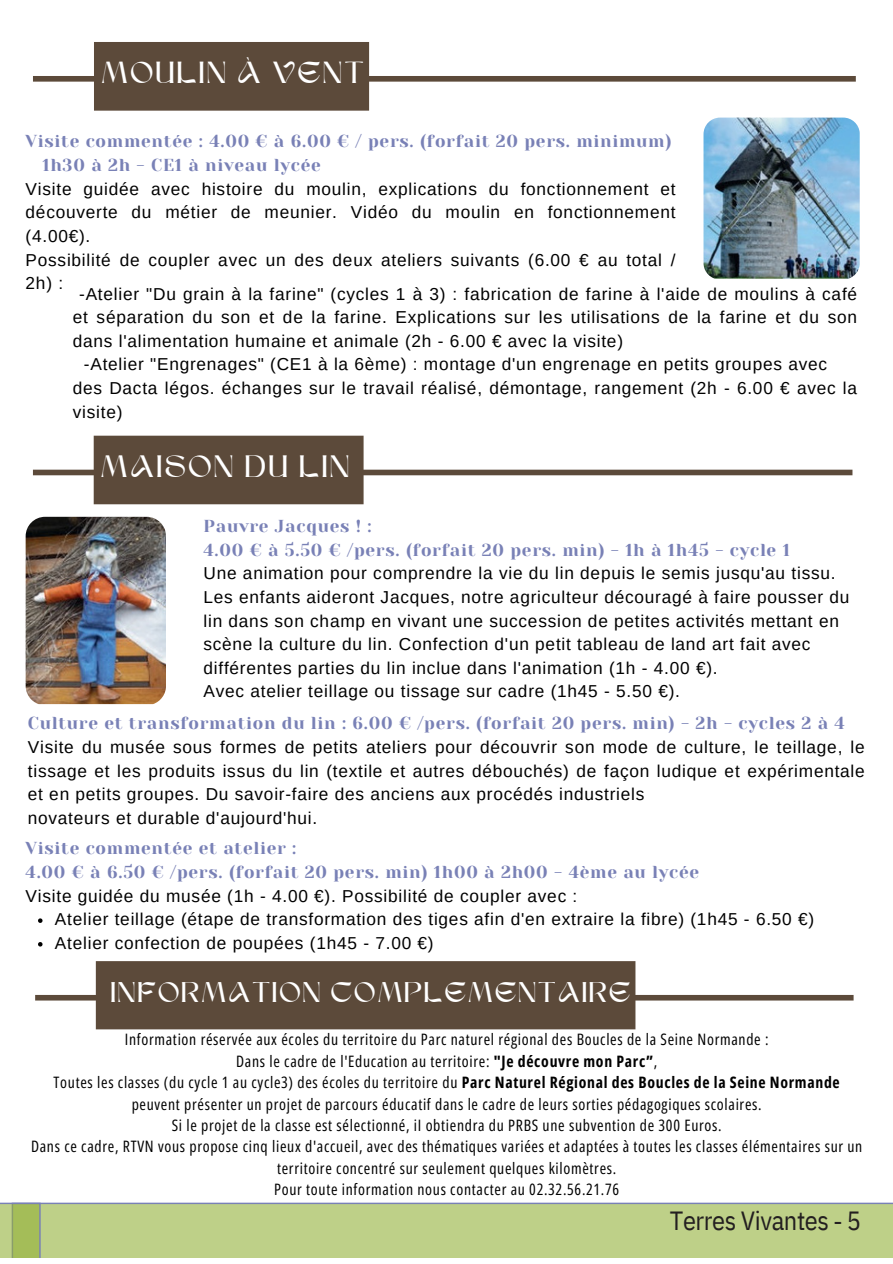
<style>
.page{position:relative;width:893px;height:1264px;background:#fff}
.page>*{position:absolute;margin:0;border:0;box-sizing:border-box;transform-origin:0 0}
.t1{font:30.9px "SEGO";letter-spacing:.05em;color:#fff}
.t2{font:30.45px "SEGO";letter-spacing:.045em;color:#fff}
.t3{font:28.5px "SEGO";letter-spacing:.04em;color:#fff}
.t4{font:26.25px "IBM Plex Sans Cond";letter-spacing:-.015em;color:#231f20}
.t5{font:17.25px/23.7px "Arimo";letter-spacing:.045em;color:#000;text-align:justify}
.t6{font:17.25px "Yeseva One";letter-spacing:.045em;color:#7981b6}
.t7{font:15.75px/21.3px "Open Sans Condensed";letter-spacing:.045em;color:#000;text-align:center}
.s1{font-weight:700}
.s2{font-family:"Noto Sans"}
</style>
<div class="page">
<div style="left:41px;top:1202px;width:851px;height:56px;background:#bed088"></div>
<svg style="left:0;top:1202px;width:41px;height:56px;background:#a8bd6d"></svg>
<img style="left:703px;top:118px;width:156px;height:160px">
<img style="left:26px;top:517px;width:139px;height:187px">
<div style="left:358px;top:469px;width:494px;height:6px;background:#5c4a3a"></div>
<div style="left:94px;top:436px;width:269px;height:67px;background:#5c4a3a"></div>
<div style="left:94px;top:435px;width:269px;height:69px;border:1px solid #5c4a3a"></div>
<div style="left:33px;top:469px;width:63px;height:6px;background:#5c4a3a"></div>
<div style="left:361px;top:76px;width:494px;height:6px;background:#5c4a3a"></div>
<div style="left:95px;top:43px;width:273px;height:67px;background:#5c4a3a"></div>
<div style="left:94px;top:42px;width:275px;height:69px;border:1px solid #5c4a3a"></div>
<div style="left:33px;top:76px;width:63px;height:6px;background:#5c4a3a"></div>
<div style="left:360px;top:994px;width:493px;height:6px;background:#5c4a3a"></div>
<div style="left:97px;top:961px;width:537px;height:67px;background:#5c4a3a"></div>
<div style="left:96px;top:961px;width:539px;height:68px;border:1px solid #5c4a3a"></div>
<div style="left:35px;top:994px;width:63px;height:6px;background:#5c4a3a"></div>
<svg style="left:38px;top:918px;width:5px;height:4px"></svg>
<svg style="left:38px;top:942px;width:5px;height:4px"></svg>
<p class="t2" style="left:102px;top:60px;width:265px">MOULIN À VENT</p>
<p class="t6" style="left:26px;top:132px;width:647px">Visite commentée : 4.00 € à 6.00 € / pers. (forfait 20 pers. minimum)</p>
<p class="t6" style="left:42px;top:155px;width:280px">1h30 à 2h - CE1 à niveau lycée</p>
<p class="t5" style="left:26px;top:177px;width:651px">Visite guidée avec histoire du moulin, explications du fonctionnement et découverte du métier de meunier. Vidéo du moulin en fonctionnement (4.00€).</p>
<p class="t5" style="left:26px;top:248px;width:651px">Possibilité de coupler avec un des deux ateliers suivants (6.00 € au total /<br>2h) :</p>
<p class="t5" style="left:73px;top:282px;width:785px;text-indent:6px">-Atelier "Du grain à la farine" (cycles 1 à 3) : fabrication de farine à l'aide de moulins à café et séparation du son et de la farine. Explications sur les utilisations de la farine et du son dans l'alimentation humaine et animale (2h - 6.00 € avec la visite)</p>
<p class="t5" style="left:84px;top:352px;width:744px">-Atelier "Engrenages" (CE1 à la 6ème) : montage d'un engrenage en petits groupes avec</p>
<p class="t5" style="left:73px;top:376px;width:785px">des Dacta légos. échanges sur le travail réalisé, démontage, rangement (2h - 6.00 € avec la visite)</p>
<p class="t1" style="left:102px;top:454px;width:251px">MAISON DU LIN</p>
<p class="t6" style="left:203px;top:516px;width:170px">Pauvre Jacques ! :</p>
<p class="t6" style="left:203px;top:540px;width:587px">4.00 € à 5.50 € /pers. (forfait 20 pers. min) - 1h à 1h45 - cycle 1</p>
<p class="t5" style="left:203px;top:561px;width:633px">Une animation pour comprendre la vie du lin depuis le semis jusqu'au tissu.</p>
<p class="t5" style="left:203px;top:585px;width:647px;text-align:left">Les enfants aideront Jacques, notre agriculteur découragé à faire pousser du lin dans son champ en vivant une succession de petites activités mettant en scène la culture du lin. Confection d'un petit tableau de land art fait avec différentes parties du lin inclue dans l'animation (1h - 4.00 €).</p>
<p class="t5" style="left:203px;top:679px;width:478px">Avec atelier teillage ou tissage sur cadre (1h45 - 5.50 €).</p>
<p class="t6" style="left:28px;top:713px;width:818px">Culture et transformation du lin : 6.00 € /pers. (forfait 20 pers. min) - 2h - cycles 2 à 4</p>
<p class="t5" style="left:28px;top:735px;width:838px">Visite du musée sous formes de petits ateliers pour découvrir son mode de culture, le teillage, le tissage et les produits issus du lin (textile et autres débouchés) de façon ludique et expérimentale et en petits groupes. Du savoir-faire des anciens aux procédés industriels</p>
<p class="t5" style="left:28px;top:806px;width:291px">novateurs et durable d'aujourd'hui.</p>
<p class="t6" style="left:26px;top:838px;width:272px">Visite commentée et atelier :</p>
<p class="t6" style="left:26px;top:862px;width:675px">4.00 € à 6.50 € /pers. (forfait 20 pers. min) 1h00 à 2h00 - 4ème au lycée</p>
<p class="t5" style="left:26px;top:883px;width:553px">Visite guidée du musée (1h - 4.00 €). Possibilité de coupler avec :</p>
<p class="t5" style="left:55px;top:907px;width:760px">Atelier teillage (étape de transformation des tiges afin d'en extraire la fibre) (1h45 - 6.50 €)</p>
<p class="t5" style="left:55px;top:931px;width:380px">Atelier confection de poupées (1h45 - 7.00 €)</p>
<p class="t3" style="left:111px;top:980px;width:522px">INFORMATION COMPLEMENTAIRE</p>
<p class="t7" style="left:125px;top:1028px;width:645px">Information réservée aux écoles du territoire du Parc naturel régional des Boucles de la Seine Normande :</p>
<p class="t7" style="left:236px;top:1049px;width:422px">Dans le cadre de l'Education au territoire: <span class="s1">"Je découvre mon Parc”</span>,</p>
<p class="t7" style="left:54px;top:1071px;width:787px">Toutes les classes (du cycle 1 au cycle3) des écoles du territoire du <span class="s1">Parc Naturel Régional des Boucles de la Seine Normande </span>peuvent présenter un projet de parcours éducatif dans le cadre de leurs sorties pédagogiques scolaires.</p>
<p class="t7" style="left:172px;top:1114px;width:551px">Si le projet de la classe est sélectionné, iI obtiendra du PRBS une subvention de 300 Euros.</p>
<p class="t7" style="left:31px;top:1135px;width:832px">Dans ce cadre, RTVN vous propose cinq lieux d'accueil, avec des thématiques variées et adaptées à toutes les classes élémentaires sur un territoire concentré sur seulement quelques kilomètres.</p>
<p class="t7" style="left:274px;top:1178px;width:346px">Pour toute information nous contacter au 02.32.56.21.76</p>
<p class="t4" style="left:670px;top:1203px;width:192px">Terres Vivantes <span class="s2">‐</span> 5</p>
</div>
